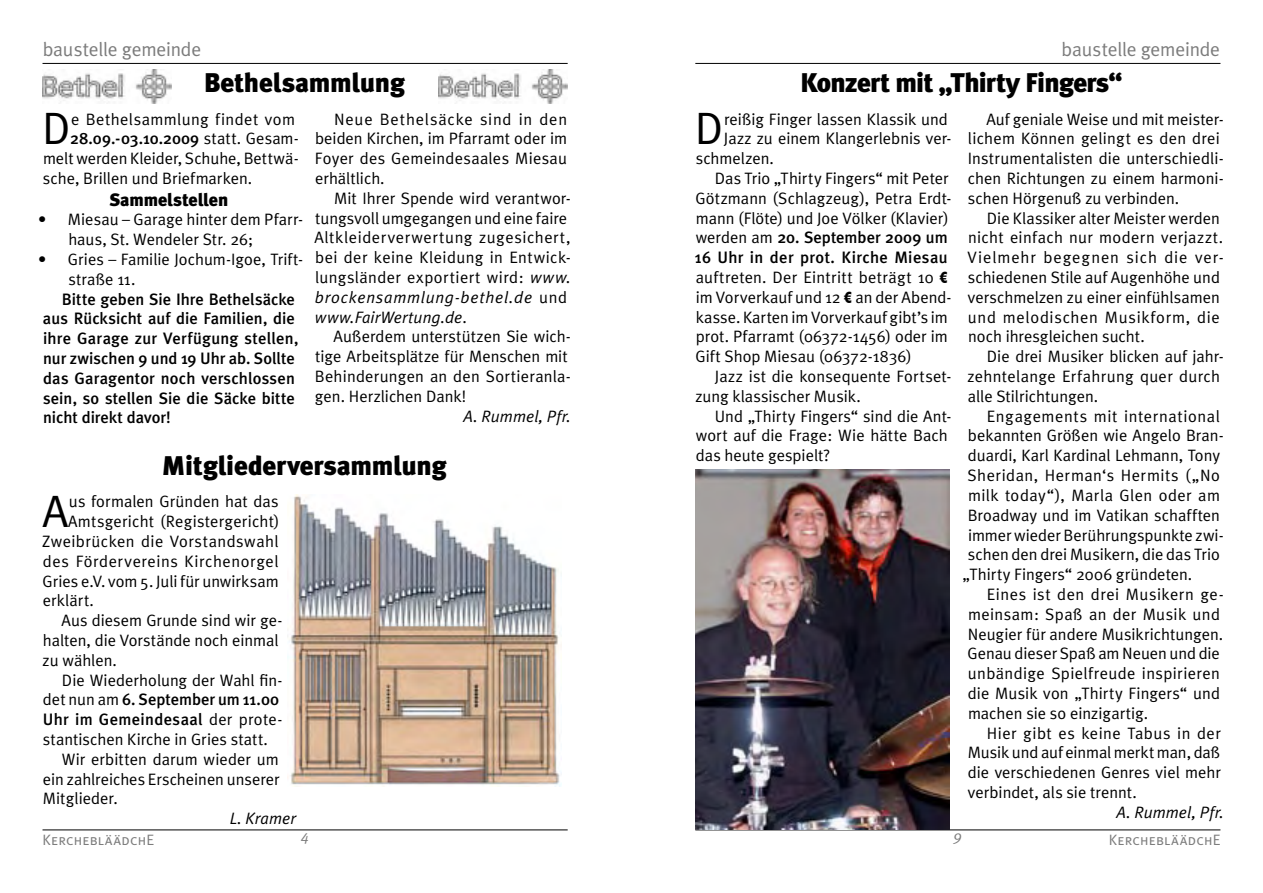
<style>
.page{position:relative;width:1263px;height:893px;background:#fff}
.page>*{position:absolute;margin:0;border:0;box-sizing:border-box;transform-origin:0 0}
.t1{font:45.3px "Meta Plus Normal";color:#000}
.t2{font:900 27px "Meta Plus";letter-spacing:-.015em;color:#000}
.t3{font:19.5px "Meta Plus Normal";letter-spacing:-.01em;color:#7c7c7c}
.t4{font:900 18px "Meta Plus";letter-spacing:-.01em;color:#000}
.t5{font:16.5px/19.8px "Meta Plus Normal";letter-spacing:.005em;color:#000}
.t6{font:500 16.5px/19.8px "Meta Plus";letter-spacing:.005em;color:#000}
.t7{font:16.5px "Meta Plus Normal";letter-spacing:.025em;color:#000}
.t8{font:16.5px "Meta Plus Normal";letter-spacing:.03em;color:#000}
.t9{font:16.5px "Meta Plus Normal";letter-spacing:.035em;color:#000}
.t10{font:italic 16.5px "Meta Plus Normal";letter-spacing:.005em;color:#000}
.t11{font:15px "Meta Plus Normal Caps";letter-spacing:.015em;color:#7c7c7c}
.t12{font:italic 15px "Meta Plus Normal";color:#7c7c7c}
.s1{font-style:italic}
.s2{font-family:"Meta Plus Normal";font-weight:400}
.s3{font-family:"Abadi";font-weight:800;font-stretch:condensed}
</style>
<div class="page">
<hr style="left:43px;top:830px;width:525px;height:1px;background:#000">
<hr style="left:695px;top:830px;width:525px;height:1px;background:#000">
<hr style="left:43px;top:63px;width:525px;height:1px;background:#000">
<hr style="left:695px;top:63px;width:525px;height:1px;background:#000">
<img style="left:695px;top:470px;width:254px;height:359px">
<img style="left:43px;top:69px;width:129px;height:35px">
<img style="left:439px;top:69px;width:129px;height:35px">
<img style="left:288px;top:495px;width:273px;height:291px">
<p class="t3" style="left:43px;top:38px;width:160px">baustelle gemeinde</p>
<p class="t3" style="left:1062px;top:38px;width:160px">baustelle gemeinde</p>
<h2 class="t2" style="left:204px;top:67px;width:203px">Bethelsammlung</h2>
<h1 class="t1" style="left:42px;top:103px;width:30px">D</h1>
<p class="t7" style="left:71px;top:109px;width:225px">e Bethelsammlung findet vom</p>
<h2 class="t2" style="left:800px;top:67px;width:324px">Konzert mit „Thirty Fingers“</h2>
<p class="t5" style="left:315px;top:109px;width:254px;text-align:justify;text-indent:19px">Neue Bethelsäcke sind in den beiden Kirchen, im Pfarramt oder im Foyer des Gemeindesaales Miesau erhältlich.</p>
<p class="t5" style="left:314px;top:188px;width:258px;text-indent:20px">Mit Ihrer Spende wird verantwor&shy;tungsvoll umgegangen und eine faire Altkleiderverwertung zugesichert, bei der keine Kleidung in Entwick&shy;lungsländer exportiert wird: <span class="s1">www. brockensammlung-bethel.de</span> und <span class="s1">www.FairWertung.de</span>.</p>
<p class="t5" style="left:315px;top:327px;width:257px;text-indent:19px">Außerdem unterstützen Sie wich&shy;tige Arbeitsplätze für Menschen mit<br>Behinderungen an den Sortieranla&shy;gen. Herzlichen Dank!</p>
<p class="t10" style="left:463px;top:406px;width:109px">A. Rummel, Pfr.</p>
<h1 class="t1" style="left:695px;top:103px;width:30px">D</h1>
<p class="t5" style="left:724px;top:109px;width:225px">reißig Finger lassen Klassik und</p>
<p class="t5" style="left:968px;top:109px;width:257px;text-indent:19px">Auf geniale Weise und mit meister&shy;lichem Können gelingt es den drei Instrumentalisten die unterschiedli&shy;chen Richtungen zu einem harmoni&shy;schen Hörgenuß zu verbinden.</p>
<p class="t5" style="left:967px;top:208px;width:258px;text-indent:19px">Die Klassiker alter Meister werden nicht einfach nur modern verjazzt.<br>Vielmehr begegnen sich die ver&shy;schiedenen Stile auf Augenhöhe und verschmelzen zu einer einfühlsamen und melodischen Musikform, die noch ihresgleichen sucht.</p>
<p class="t5" style="left:967px;top:346px;width:258px;text-indent:19px">Die drei Musiker blicken auf jahr&shy;zehntelange Erfahrung quer durch alle Stilrichtungen.</p>
<p class="t9" style="left:987px;top:406px;width:234px">Engagements mit international</p>
<p class="t5" style="left:968px;top:426px;width:257px">bekannten Größen wie Angelo Bran-</p>
<p class="t5" style="left:968px;top:445px;width:254px">duardi, Karl Kardinal Lehmann, Tony</p>
<p class="t8" style="left:967px;top:466px;width:254px">Sheridan, Herman‘s Hermits („No</p>
<p class="t7" style="left:968px;top:486px;width:253px">milk today“), Marla Glen oder am</p>
<p class="t5" style="left:968px;top:505px;width:254px">Broadway und im Vatikan schafften</p>
<p class="t5" style="left:968px;top:525px;width:257px">immer wieder Berührungspunkte zwi-</p>
<p class="t5" style="left:968px;top:544px;width:254px">schen den drei Musikern, die das Trio</p>
<p class="t5" style="left:963px;top:564px;width:231px">„Thirty Fingers“ 2006 gründeten.</p>
<p class="t8" style="left:987px;top:585px;width:238px">Eines ist den drei Musikern ge-</p>
<p class="t5" style="left:968px;top:604px;width:254px">meinsam: Spaß an der Musik und</p>
<p class="t5" style="left:968px;top:624px;width:257px">Neugier für andere Musikrichtungen.</p>
<p class="t5" style="left:967px;top:643px;width:254px">Genau dieser Spaß am Neuen und die</p>
<p class="t7" style="left:968px;top:664px;width:254px">unbändige Spielfreude inspirieren</p>
<p class="t5" style="left:968px;top:683px;width:254px">die Musik von „Thirty Fingers“ und</p>
<p class="t5" style="left:968px;top:703px;width:182px">machen sie so einzigartig.</p>
<p class="t8" style="left:987px;top:723px;width:235px">Hier gibt es keine Tabus in der</p>
<p class="t5" style="left:968px;top:742px;width:254px">Musik und auf einmal merkt man, daß</p>
<p class="t5" style="left:968px;top:762px;width:254px">die verschiedenen Genres viel mehr</p>
<p class="t5" style="left:968px;top:782px;width:170px">verbindet, als sie trennt.</p>
<p class="t10" style="left:1116px;top:802px;width:109px">A. Rummel, Pfr.</p>
<p class="t5" style="left:724px;top:129px;width:229px">Jazz zu einem Klangerlebnis ver-</p>
<p class="t5" style="left:696px;top:148px;width:80px">schmelzen.</p>
<p class="t5" style="left:715px;top:168px;width:235px">Das Trio „Thirty Fingers“ mit Peter</p>
<p class="t5" style="left:695px;top:188px;width:258px">Götzmann (Schlagzeug), Petra Erdt-</p>
<p class="t5" style="left:696px;top:208px;width:254px">mann (Flöte) und Joe Völker (Klavier)</p>
<p class="t6" style="left:695px;top:228px;width:254px"><span class="s2">werden am</span> 20. September 2009 um<br>16 Uhr in der prot. Kirche Miesau</p>
<p class="t5" style="left:695px;top:267px;width:258px">auftreten. Der Eintritt beträgt 10 <span class="s3">€ </span>im Vorverkauf und 12 <span class="s3">€</span> an der Abend&shy;kasse. Karten im Vorverkauf gibt’s im prot. Pfarramt (06372-1456) oder im Gift Shop Miesau (06372-1836)</p>
<p class="t5" style="left:695px;top:366px;width:258px;text-indent:19px">Jazz ist die konsequente Fortset&shy;zung klassischer Musik.</p>
<p class="t5" style="left:696px;top:406px;width:257px;text-indent:19px">Und „Thirty Fingers“ sind die Ant&shy;wort auf die Frage: Wie hätte Bach das heute gespielt?</p>
<p class="t6" style="left:70px;top:129px;width:230px">28.09.-03.10.2009 <span class="s2">statt. Gesam-</span></p>
<p class="t5" style="left:43px;top:148px;width:257px">melt werden Kleider, Schuhe, Bettwä&shy;sche, Brillen und Briefmarken.</p>
<p class="t4" style="left:109px;top:189px;width:120px">Sammelstellen</p>
<p class="t5" style="left:68px;top:210px;width:236px;text-indent:-30px">• Miesau – Garage hinter dem Pfarr&shy;haus, St. Wendeler Str. 26;</p>
<p class="t5" style="left:68px;top:249px;width:236px;text-indent:-30px">• Gries – Familie Jochum-Igoe, Trift&shy;straße 11.</p>
<p class="t6" style="left:43px;top:289px;width:257px;text-indent:19px">Bitte geben Sie Ihre Bethelsäcke aus Rücksicht auf die Familien, die ihre Garage zur Verfügung stellen, nur zwischen 9 und 19 Uhr ab. Sollte das Garagentor noch verschlossen sein, so stellen Sie die Säcke bitte nicht direkt davor!</p>
<h2 class="t2" style="left:162px;top:450px;width:286px">Mitgliederversammlung</h2>
<h1 class="t1" style="left:42px;top:485px;width:27px">A</h1>
<p class="t5" style="left:69px;top:492px;width:212px">us formalen Gründen hat das</p>
<p class="t5" style="left:68px;top:511px;width:213px">Amtsgericht (Registergericht)</p>
<p class="t7" style="left:42px;top:532px;width:238px">Zweibrücken die Vorstandswahl</p>
<p class="t9" style="left:43px;top:551px;width:237px">des Fördervereins Kirchenorgel</p>
<p class="t5" style="left:43px;top:571px;width:238px">Gries e.V. vom 5. Juli für unwirksam</p>
<p class="t5" style="left:43px;top:591px;width:53px">erklärt.</p>
<p class="t5" style="left:61px;top:610px;width:223px">Aus diesem Grunde sind wir ge-</p>
<p class="t5" style="left:43px;top:630px;width:237px">halten, die Vorstände noch einmal</p>
<p class="t5" style="left:43px;top:650px;width:76px">zu wählen.</p>
<p class="t5" style="left:62px;top:670px;width:222px">Die Wiederholung der Wahl fin-</p>
<p class="t6" style="left:43px;top:690px;width:241px"><span class="s2">det nun am</span> 6. September um 11.00<br>Uhr im Gemeindesaal <span class="s2">der prote-</span></p>
<p class="t5" style="left:43px;top:729px;width:227px">stantischen Kirche in Gries statt.</p>
<p class="t5" style="left:62px;top:749px;width:218px">Wir erbitten darum wieder um</p>
<p class="t5" style="left:43px;top:769px;width:238px">ein zahlreiches Erscheinen unserer</p>
<p class="t5" style="left:43px;top:789px;width:76px">Mitglieder.</p>
<p class="t10" style="left:230px;top:809px;width:68px">L. Kramer</p>
<p class="t12" style="left:301px;top:827px;width:10px">4</p>
<p class="t12" style="left:954px;top:827px;width:10px">9</p>
<p class="t11" style="left:43px;top:831px;width:113px">KerchebläädchE</p>
<p class="t11" style="left:1109px;top:831px;width:113px">KerchebläädchE</p>
</div>
